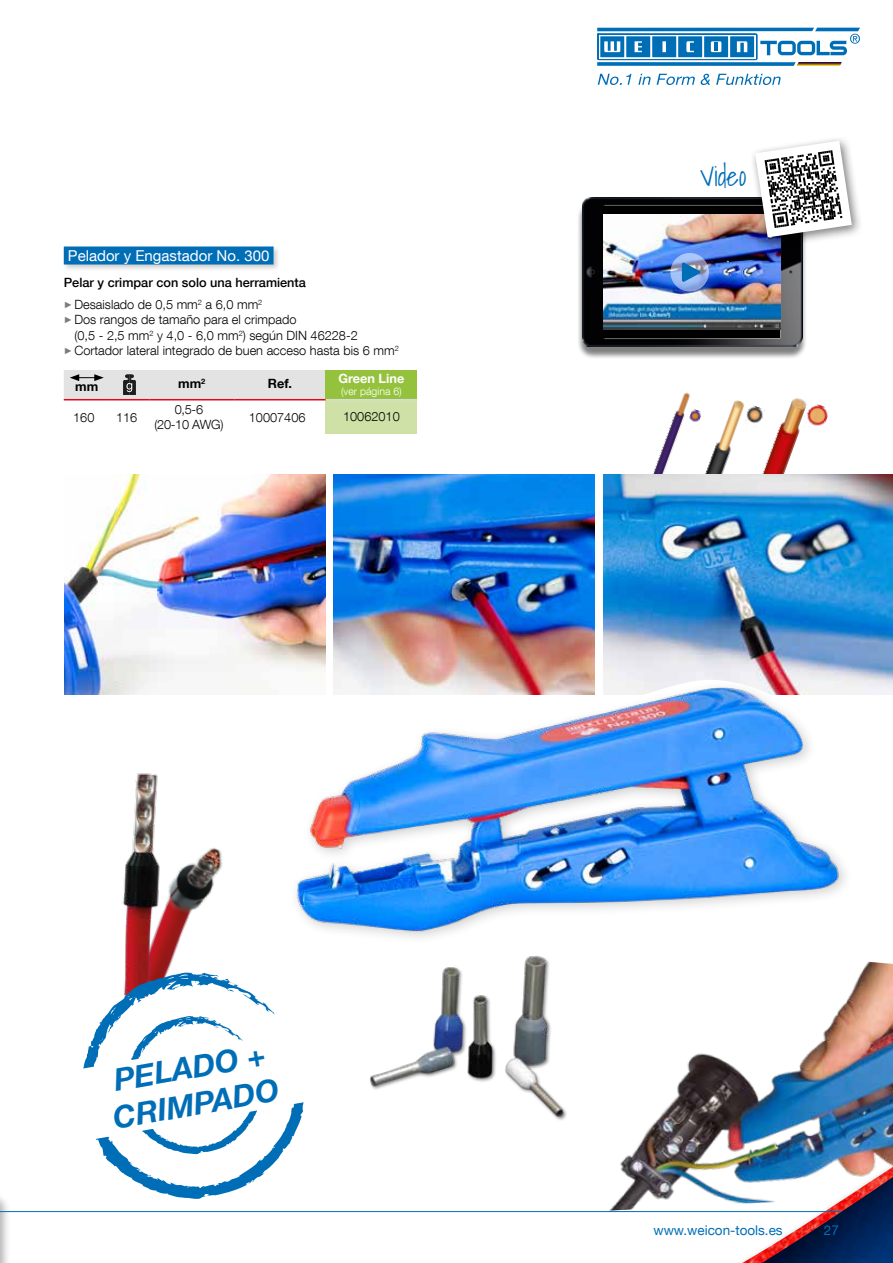
<style>
.page{position:relative;width:893px;height:1263px;background:#fff}
.page>*{position:absolute;margin:0;border:0;box-sizing:border-box;transform-origin:0 0}
.t1{font:italic 700 30.75px/36.9px "Helvetica Neue LT Com";color:#006eb7}
.t2{font:300 27px "Shadows Into";color:#006eb7}
.t3{font:15px "Helvetica Neue LT Com";color:#fff}
.t4{font:13.5px "Helvetica Neue LT Com";color:#006eb7}
.t5{font:300 12.75px/15.3px "Helvetica Neue LT Com";color:#000;text-align:center}
.t6{font:500 12.75px/21.9px "Helvetica Neue LT Com";color:#000}
.t7{font:700 12.75px "Helvetica Neue LT Com";color:#000}
.t8{font:700 12.75px "Helvetica Neue LT Com";color:#fff}
.t9{font:300 10.5px "Helvetica Neue LT Com";color:#fff}
.s1{font-family:"Arial";font-weight:400;font-size:9px;color:#fff}
.s2{font-weight:300}
</style>
<div class="page">
<img style="left:754px;top:398px;width:58px;height:77px">
<img style="left:802px;top:402px;width:26px;height:32px">
<img style="left:697px;top:400px;width:52px;height:75px">
<img style="left:743px;top:404px;width:22px;height:27px">
<img style="left:645px;top:392px;width:51px;height:83px">
<img style="left:685px;top:408px;width:17px;height:25px">
<div style="left:577px;top:201px;width:230px;height:159px;background:#000;opacity:.5"></div>
<img style="left:582px;top:198px;width:220px;height:148px">
<div style="left:604px;top:206px;width:176px;height:132px;background:#000"></div>
<img style="left:604px;top:215px;width:176px;height:114px">
<svg style="left:670px;top:253px;width:39px;height:39px"></svg>
<svg style="left:682px;top:262px;width:19px;height:20px"></svg>
<div style="left:0;top:993px;width:11px;height:270px;background:#000;opacity:.3"></div>
<img style="left:0;top:998px;width:1px;height:265px">
<div style="left:326px;top:400px;width:91px;height:34px;background:#cfe1a6"></div>
<img style="left:334px;top:475px;width:261px;height:199px">
<img style="left:64px;top:475px;width:261px;height:219px">
<img style="left:603px;top:475px;width:290px;height:219px">
<img style="left:370px;top:955px;width:197px;height:165px">
<img style="left:609px;top:961px;width:284px;height:250px">
<div style="left:750px;top:135px;width:114px;height:114px;background:#000;opacity:.5"></div>
<svg style="left:755px;top:141px;width:97px;height:96px"></svg>
<div style="left:289px;top:679px;width:564px;height:266px;background:#fff"></div>
<img style="left:291px;top:674px;width:552px;height:264px">
<img style="left:63px;top:246px;width:354px;height:186px">
<svg style="left:598px;top:74px;width:33px;height:11px"></svg>
<svg style="left:638px;top:74px;width:13px;height:11px"></svg>
<svg style="left:657px;top:74px;width:53px;height:11px"></svg>
<svg style="left:716px;top:74px;width:65px;height:11px"></svg>
<svg style="left:597px;top:28px;width:263px;height:38px"></svg>
<img style="left:215px;top:746px;width:83px;height:192px">
<img style="left:122px;top:773px;width:93px;height:200px">
<svg style="left:83px;top:973px;width:221px;height:226px"></svg>
<svg style="left:131px;top:1016px;width:126px;height:138px"></svg>
<div style="left:715px;top:1154px;width:178px;height:109px;background:#000;opacity:.5"></div>
<img style="left:742px;top:1167px;width:151px;height:96px">
<img style="left:762px;top:1177px;width:131px;height:86px">
<hr style="left:0;top:1211px;width:842px;height:1px;background:#006eb7">
<p class="t3" style="left:68px;top:247px;width:203px">Pelador y Engastador No. 300</p>
<p class="t6" style="left:64px;top:272px;width:244px">Pelar y crimpar con solo una herramienta <span class="s1">►</span> <span class="s2">Desaislado de 0,5 mm</span><sup>2</sup> <span class="s2">a 6,0 mm</span><sup>2</sup></p>
<p class="t5" style="left:64px;top:312px;width:234px"><span class="s1">►</span> Dos rangos de tamaño para el crimpado</p>
<p class="t5" style="left:74px;top:327px;width:285px">(0,5 - 2,5 mm<sup>2</sup> y 4,0 - 6,0 mm<sup>2</sup>) según DIN 46228-2</p>
<p class="t5" style="left:64px;top:343px;width:337px"><span class="s1">►</span> Cortador lateral integrado de buen acceso hasta bis 6 mm<sup>2</sup></p>
<p class="t7" style="left:75px;top:378px;width:25px">mm</p>
<p class="t7" style="left:178px;top:375px;width:29px">mm<sup>2</sup></p>
<p class="t7" style="left:268px;top:375px;width:26px">Ref.</p>
<p class="t8" style="left:338px;top:370px;width:67px">Green Line</p>
<p class="t9" style="left:341px;top:385px;width:62px">(ver página 6)</p>
<p class="t5" style="left:73px;top:409px;width:23px">160</p>
<p class="t5" style="left:116px;top:409px;width:23px">116</p>
<p class="t5" style="left:154px;top:402px;width:71px">0,5-6<br>(20-10 AWG)</p>
<p class="t5" style="left:249px;top:409px;width:58px">10007406</p>
<p class="t5" style="left:343px;top:409px;width:58px">10062010</p>
<h1 class="t1" style="left:104px;top:1063px;width:169px;rotate:-10deg">PELADO +<br>CRIMPADO</h1>
<h2 class="t2" style="left:700px;top:154px;width:47px">Video</h2>
<p class="t4" style="left:653px;top:1221px;width:131px">www.weicon-tools.es</p>
<p class="t4" style="left:824px;top:1221px;width:17px">27</p>
</div>
